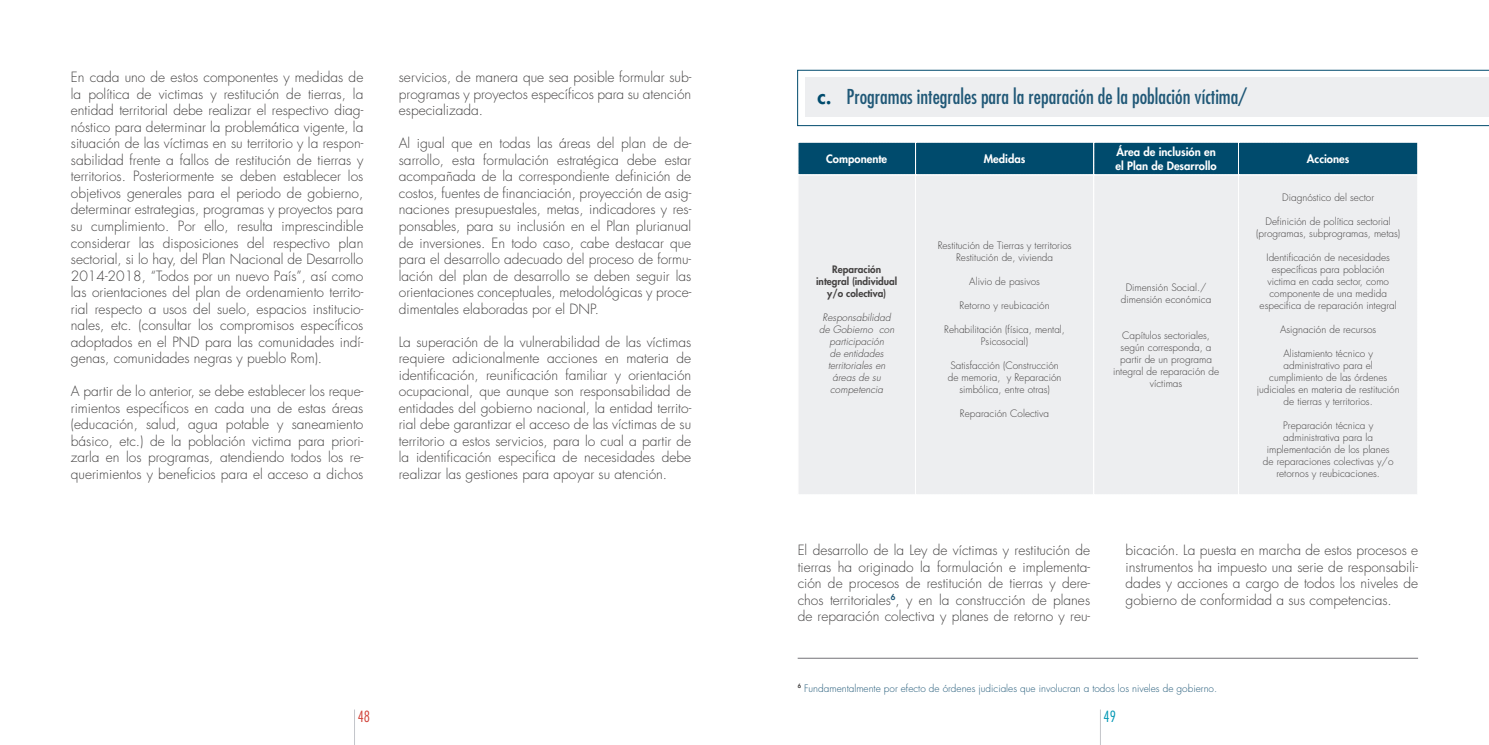
<style>
.page{position:relative;width:1489px;height:745px;background:#fff}
.page>*{position:absolute;margin:0;border:0;box-sizing:border-box;transform-origin:0 0}
.t1{font:condensed 20px "Futura Std";color:#205877}
.t2{font:300 condensed 15px "Futura Std";color:#d04138}
.t3{font:300 condensed 15px "Futura Std";color:#0097b4}
.t4{font:300 13.75px/16.5px "Futura Std";color:#434141;text-align:justify}
.t5{font:800 11.25px/13.5px "Futura Std";color:#fff}
.t6{font:300 10px/12px "Futura Std";color:#434141;text-align:center}
.t7{font:italic 300 10px/12px "Futura Std";color:#434141;text-align:center}
.t8{font:300 10px "Futura Std";color:#205877}
.t9{font:800 10px/12px "Futura Std";color:#434141;text-align:center}
.s1{font-weight:800;font-stretch:normal;color:#004b6d}
</style>
<div class="page">
<hr style="left:354px;top:709px;width:1px;height:35px;background:#c3c5ca">
<hr style="left:1100px;top:709px;width:1px;height:35px;background:#c3c5ca">
<svg style="left:798px;top:142px;width:620px;height:352px;background:#d8dfe4"></svg>
<svg style="left:797px;top:70px;width:691px;height:56px"></svg>
<hr style="left:797px;top:657px;width:620px;height:1px;background:#737277">
<p class="t4" style="left:71px;top:69px;width:294px">En cada uno de estos componentes y medidas de la política de victimas y restitución de tierras, la entidad territorial debe realizar el respectivo diag&shy;nóstico para determinar la problemática vigente, la situación de las víctimas en su territorio y la respon&shy;sabilidad frente a fallos de restitución de tierras y territorios. Posteriormente se deben establecer los objetivos generales para el periodo de gobierno, determinar estrategias, programas y proyectos para su cumplimiento. Por ello, resulta imprescindible considerar las disposiciones del respectivo plan sectorial, si lo hay, del Plan Nacional de Desarrollo 2014-2018, “Todos por un nuevo País”, así como las orientaciones del plan de ordenamiento territo&shy;rial respecto a usos del suelo, espacios institucio&shy;nales, etc. (consultar los compromisos específicos adoptados en el PND para las comunidades indí&shy;genas, comunidades negras y pueblo Rom).</p>
<p class="t4" style="left:71px;top:383px;width:294px">A partir de lo anterior, se debe establecer los reque&shy;rimientos específicos en cada una de estas áreas (educación, salud, agua potable y saneamiento básico, etc.) de la población victima para priori&shy;zarla en los programas, atendiendo todos los re&shy;querimientos y beneficios para el acceso a dichos</p>
<p class="t4" style="left:399px;top:69px;width:294px">servicios, de manera que sea posible formular sub&shy;programas y proyectos específicos para su atención especializada.</p>
<p class="t4" style="left:399px;top:135px;width:294px">Al igual que en todas las áreas del plan de de&shy;sarrollo, esta formulación estratégica debe estar acompañada de la correspondiente definición de costos, fuentes de financiación, proyección de asig&shy;naciones presupuestales, metas, indicadores y res&shy;ponsables, para su inclusión en el Plan plurianual de inversiones. En todo caso, cabe destacar que para el desarrollo adecuado del proceso de formu&shy;lación del plan de desarrollo se deben seguir las orientaciones conceptuales, metodológicas y proce&shy;dimentales elaboradas por el DNP.</p>
<p class="t4" style="left:399px;top:333px;width:294px">La superación de la vulnerabilidad de las víctimas requiere adicionalmente acciones en materia de identificación, reunificación familiar y orientación ocupacional, que aunque son responsabilidad de entidades del gobierno nacional, la entidad territo&shy;rial debe garantizar el acceso de las víctimas de su territorio a estos servicios, para lo cual a partir de la identificación especifica de necesidades debe realizar las gestiones para apoyar su atención.</p>
<h1 class="t1" style="left:817px;top:85px;width:430px"><span class="s1">c.</span> Programas integrales para la reparación de la población víctima/</h1>
<p class="t5" style="left:826px;top:152px;width:62px">Componente</p>
<p class="t5" style="left:983px;top:152px;width:43px">Medidas</p>
<p class="t5" style="left:1115px;top:145px;width:102px">Área de inclusión en el Plan de Desarrollo</p>
<p class="t5" style="left:1306px;top:152px;width:44px">Acciones</p>
<p class="t9" style="left:816px;top:263px;width:83px">Reparación integral (individual y/o colectiva)</p>
<p class="t7" style="left:819px;top:311px;width:77px">Responsabilidad de Gobierno con participación<br>de entidades territoriales en áreas de su competencia</p>
<p class="t6" style="left:937px;top:239px;width:135px">Restitución de Tierras y territorios<br>Restitución de, vivienda</p>
<p class="t6" style="left:969px;top:275px;width:72px">Alivio de pasivos</p>
<p class="t6" style="left:959px;top:299px;width:91px">Retorno y reubicación</p>
<p class="t6" style="left:944px;top:323px;width:122px">Rehabilitación (física, mental,<br>Psicosocial)</p>
<p class="t6" style="left:947px;top:359px;width:115px">Satisfacción (Construcción de memoria, y Reparación simbólica, entre otras)</p>
<p class="t6" style="left:959px;top:407px;width:91px">Reparación Colectiva</p>
<p class="t6" style="left:1120px;top:281px;width:92px">Dimensión Social./ dimensión económica</p>
<p class="t6" style="left:1112px;top:329px;width:108px">Capítulos sectoriales, según corresponda, a partir de un programa integral de reparación de víctimas</p>
<p class="t6" style="left:1282px;top:191px;width:93px">Diagnóstico del sector</p>
<p class="t6" style="left:1256px;top:215px;width:145px">Definición de política sectorial (programas, subprogramas, metas)</p>
<p class="t6" style="left:1259px;top:251px;width:139px">Identificación de necesidades específicas para población victima en cada sector, como componente de una medida especifica de reparación integral</p>
<p class="t6" style="left:1279px;top:323px;width:98px">Asignación de recursos</p>
<p class="t6" style="left:1256px;top:347px;width:144px">Alistamiento técnico y administrativo para el cumplimiento de las órdenes judiciales en materia de restitución de tierras y territorios.</p>
<p class="t6" style="left:1262px;top:419px;width:132px">Preparación técnica y administrativa para la implementación de los planes de reparaciones colectivas y/o retornos y reubicaciones.</p>
<p class="t4" style="left:797px;top:542px;width:294px">El desarrollo de la Ley de víctimas y restitución de tierras ha originado la formulación e implementa&shy;ción de procesos de restitución de tierras y dere&shy;chos territoriales<sup>6</sup>, y en la construcción de planes de reparación colectiva y planes de retorno y reu-</p>
<p class="t4" style="left:1125px;top:542px;width:294px">bicación. La puesta en marcha de estos procesos e instrumentos ha impuesto una serie de responsabili&shy;dades y acciones a cargo de todos los niveles de gobierno de conformidad a sus competencias.</p>
<p class="t8" style="left:797px;top:681px;width:421px"><sup>6</sup> Fundamentalmente por efecto de órdenes judiciales que involucran a todos los niveles de gobierno.</p>
<p class="t2" style="left:358px;top:707px;width:14px">48</p>
<p class="t3" style="left:1103px;top:707px;width:14px">49</p>
</div>
